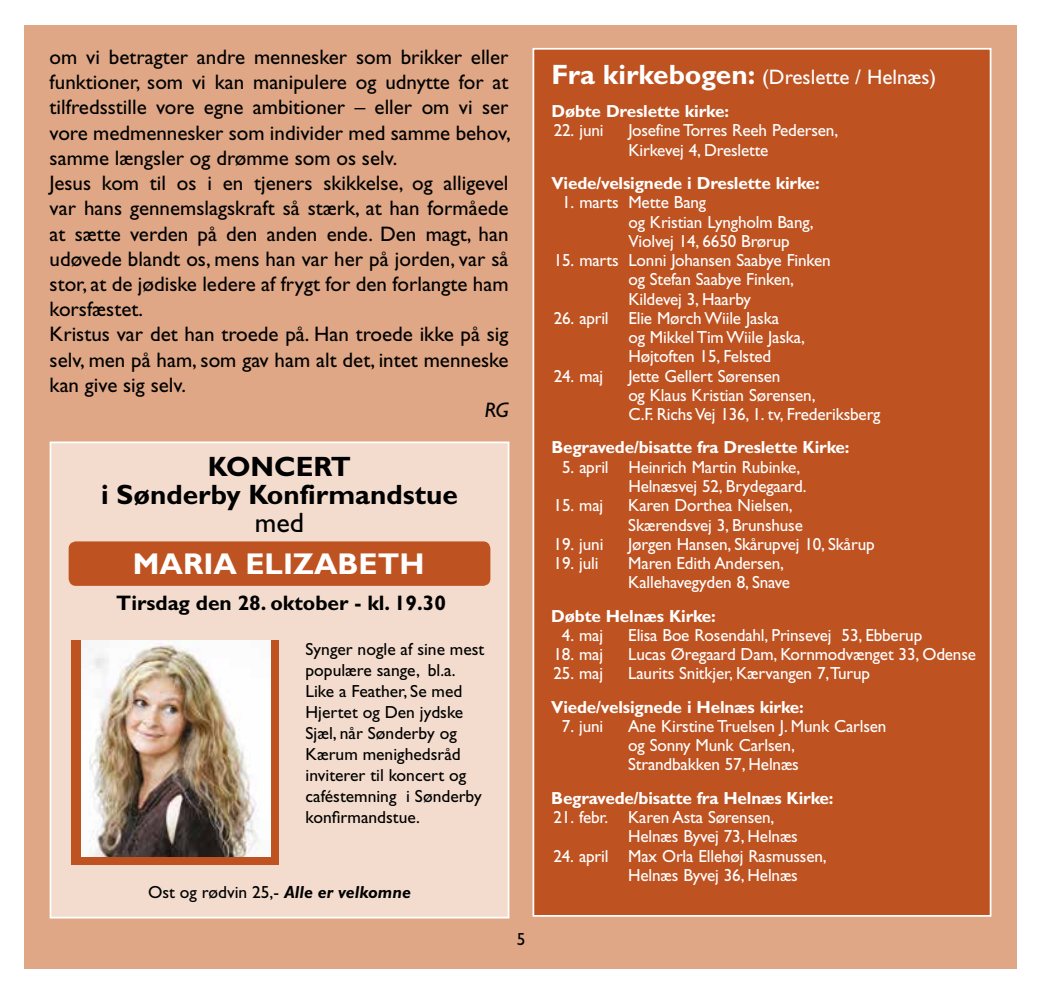
<style>
.page{position:relative;width:1042px;height:993px;background:#fff}
.page>*{position:absolute;margin:0;border:0;box-sizing:border-box;transform-origin:0 0}
.t1{font:700 30.1px "Gill Sans Std";color:#fff}
.t2{font:700 28px/28px "Gill Sans Std";color:#000;text-align:center}
.t3{font:28px "Gill Sans Std";color:#000}
.t4{font:21px/25.2px "Gill Sans Std";color:#000}
.t5{font:21px "Gill Sans Std";color:#fff}
.t6{font:700 21px "Gill Sans Std";color:#000}
.t7{font:italic 21px "Gill Sans Std";color:#000}
.t8{font:17.5px/19.2px "Gill Sans Std";letter-spacing:-.01em;color:#fff}
.t9{font:17.5px/21px "Gill Sans Std";color:#000}
.t10{font:700 17.5px "Gill Sans Std";letter-spacing:-.01em;color:#fff}
.s1{font-weight:700;font-style:italic}
.s2{font-weight:700;font-size:28px}
</style>
<div class="page">
<div style="left:25px;top:25px;width:992px;height:942px;background:#dfa785"></div>
<div style="left:50px;top:441px;width:459px;height:477px;background:#f3dccd;border:2px solid #fff"></div>
<div style="left:69px;top:541px;width:421px;height:44px;background:#be5221;border-radius:7px"></div>
<div style="left:72px;top:640px;width:207px;height:224px;background:#be5221"></div>
<img style="left:81px;top:640px;width:189px;height:216px">
<div style="left:532px;top:48px;width:459px;height:868px;background:#be5221;border:2px solid #fff"></div>
<p class="t4" style="left:50px;top:44px;width:462px">om vi betragter andre mennesker som brikker eller funktioner, som vi kan manipulere og udnytte for at tilfredsstille vore egne ambitioner – eller om vi ser vore medmennesker som individer med samme behov, samme længsler og drømme som os selv.<br>Jesus kom til os i en tjeners skikkelse, og alligevel var hans gennemslagskraft så stærk, at han formåede at sætte verden på den anden ende. Den magt, han udøvede blandt os, mens han var her på jorden, var så stor, at de jødiske ledere af frygt for den forlangte ham korsfæstet.<br>Kristus var det han troede på. Han troede ikke på sig selv, men på ham, som gav ham alt det, intet menneske kan give sig selv.</p>
<p class="t7" style="left:485px;top:398px;width:25px">RG</p>
<h2 class="t2" style="left:101px;top:452px;width:358px">KONCERT<br>i Sønderby Konfirmandstue</h2>
<h2 class="t3" style="left:255px;top:506px;width:51px">med</h2>
<h1 class="t1" style="left:133px;top:545px;width:293px">MARIA ELIZABETH</h1>
<p class="t6" style="left:116px;top:590px;width:331px">Tirsdag den 28. oktober - kl. 19.30</p>
<p class="t9" style="left:305px;top:638px;width:180px">Synger nogle af sine mest populære sange, bl.a.<br>Like a Feather, Se med<br>Hjertet og Den jydske<br>Sjæl, når Sønderby og<br>Kærum menighedsråd inviterer til koncert og caféstemning i Sønderby konfirmandstue.</p>
<p class="t9" style="left:148px;top:881px;width:264px">Ost og rødvin 25,- <span class="s1">Alle er velkomne</span></p>
<p class="t9" style="left:517px;top:928px;width:10px">5</p>
<p class="t5" style="left:551px;top:65px;width:386px"><span class="s2">Fra kirkebogen:</span> (Dreslette / Helnæs)</p>
<p class="t10" style="left:551px;top:101px;width:179px">Døbte Dreslette kirke:</p>
<p class="t8" style="left:554px;top:121px;width:51px">22. juni</p>
<p class="t8" style="left:628px;top:121px;width:211px">Josefine Torres Reeh Pedersen,<br>Kirkevej 4, Dreslette</p>
<p class="t10" style="left:551px;top:173px;width:270px">Viede/velsignede i Dreslette kirke:</p>
<p class="t8" style="left:628px;top:193px;width:186px;text-indent:-66px">1. marts Mette Bang<br>og Kristian Lyngholm Bang,<br>Violvej 14, 6650 Brørup</p>
<p class="t8" style="left:628px;top:250px;width:204px;text-indent:-75px">15. marts Lonni Johansen Saabye Finken og Stefan Saabye Finken,<br>Kildevej 3, Haarby</p>
<p class="t8" style="left:628px;top:308px;width:178px;text-indent:-75px">26. april Elie Mørch Wiile Jaska<br>og Mikkel Tim Wiile Jaska,<br>Højtoften 15, Felsted</p>
<p class="t8" style="left:554px;top:366px;width:51px">24. maj</p>
<p class="t8" style="left:628px;top:366px;width:254px">Jette Gellert Sørensen<br>og Klaus Kristian Sørensen,<br>C.F. Richs Vej 136, 1. tv, Frederiksberg</p>
<p class="t10" style="left:551px;top:437px;width:300px">Begravede/bisatte fra Dreslette Kirke:</p>
<p class="t8" style="left:628px;top:457px;width:180px;text-indent:-66px">5. april Heinrich Martin Rubinke,<br>Helnæsvej 52, Brydegaard.</p>
<p class="t8" style="left:554px;top:495px;width:51px">15. maj</p>
<p class="t8" style="left:628px;top:495px;width:176px">Karen Dorthea Nielsen,<br>Skærendsvej 3, Brunshuse</p>
<p class="t8" style="left:553px;top:534px;width:51px">19. juni</p>
<p class="t8" style="left:628px;top:534px;width:248px">Jørgen Hansen, Skårupvej 10, Skårup</p>
<p class="t8" style="left:553px;top:553px;width:47px">19. juli</p>
<p class="t8" style="left:628px;top:553px;width:163px">Maren Edith Andersen,<br>Kallehavegyden 8, Snave</p>
<p class="t10" style="left:551px;top:605px;width:166px">Døbte Helnæs Kirke:</p>
<p class="t8" style="left:562px;top:625px;width:43px">4. maj</p>
<p class="t8" style="left:628px;top:625px;width:295px">Elisa Boe Rosendahl, Prinsevej 53, Ebberup</p>
<p class="t8" style="left:553px;top:644px;width:51px">18. maj</p>
<p class="t8" style="left:628px;top:644px;width:349px">Lucas Øregaard Dam, Kornmodvænget 33, Odense</p>
<p class="t8" style="left:553px;top:663px;width:51px">25. maj</p>
<p class="t8" style="left:628px;top:663px;width:243px">Laurits Snitkjer, Kærvangen 7, Turup</p>
<p class="t10" style="left:551px;top:696px;width:254px">Viede/velsignede i Helnæs kirke:</p>
<p class="t8" style="left:562px;top:716px;width:43px">7. juni</p>
<p class="t8" style="left:628px;top:716px;width:260px">Ane Kirstine Truelsen J. Munk Carlsen og Sonny Munk Carlsen,<br>Strandbakken 57, Helnæs</p>
<p class="t10" style="left:551px;top:787px;width:284px">Begravede/bisatte fra Helnæs Kirke:</p>
<p class="t8" style="left:628px;top:807px;width:171px;text-indent:-75px">21. febr. Karen Asta Sørensen,<br>Helnæs Byvej 73, Helnæs</p>
<p class="t8" style="left:628px;top:845px;width:200px;text-indent:-75px">24. april Max Orla Ellehøj Rasmussen,<br>Helnæs Byvej 36, Helnæs</p>
</div>
